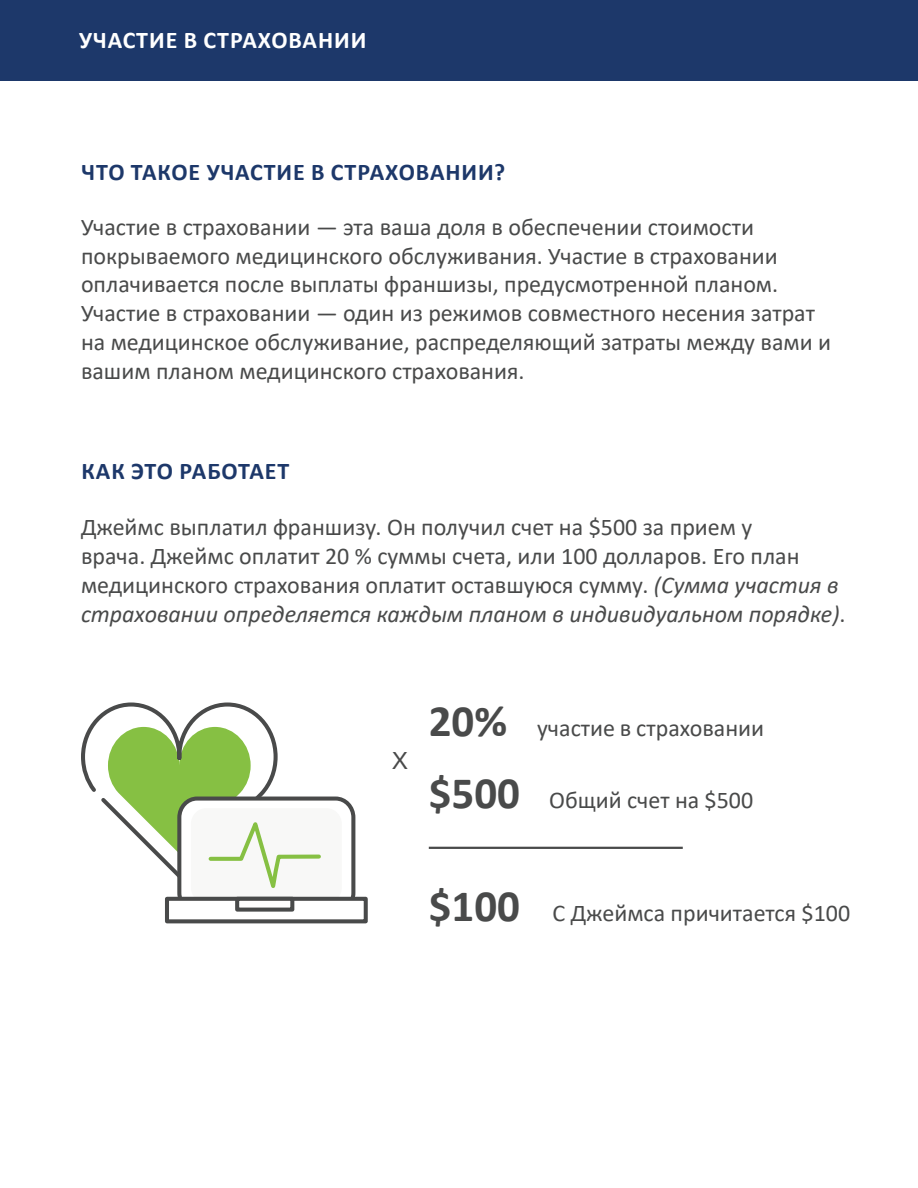
<style>
.page{position:relative;width:918px;height:1188px;background:#fff}
.page>*{position:absolute;margin:0;border:0;box-sizing:border-box;transform-origin:0 0}
.t1{font:700 45px "Calibri";color:#494a4a}
.t2{font:24px/28.8px "Calibri";color:#494a4a}
.t3{font:700 24px "Calibri";letter-spacing:.04em;color:#1d386a}
.t4{font:700 24px "Calibri";letter-spacing:.04em;color:#fff}
.t5{font:24px "Avenir LT Std";color:#494a4a}
.s1{font-style:italic}
</style>
<div class="page">
<div style="left:0;top:0;width:918px;height:81px;background:#1d386a"></div>
<div style="left:177px;top:797px;width:178px;height:117px;border:4px solid #494a4a;border-radius:18px"></div>
<div style="left:191px;top:808px;width:151px;height:95px;background:#f8f8f7;border-radius:16px"></div>
<svg style="left:81px;top:702px;width:242px;height:222px"></svg>
<div style="left:165px;top:897px;width:203px;height:26px;background:#fff;border:4px solid #494a4a"></div>
<div style="left:235px;top:897px;width:59px;height:15px;background:#fff;border:4px solid #494a4a"></div>
<hr style="left:429px;top:847px;width:254px;height:2px;background:#494a4a">
<p class="t4" style="left:79px;top:23px;width:289px">УЧАСТИЕ В СТРАХОВАНИИ</p>
<p class="t3" style="left:81px;top:155px;width:425px">ЧТО ТАКОЕ УЧАСТИЕ В СТРАХОВАНИИ?</p>
<p class="t2" style="left:81px;top:212px;width:752px">Участие в страховании — эта ваша доля в обеспечении стоимости покрываемого медицинского обслуживания. Участие в страховании оплачивается после выплаты франшизы, предусмотренной планом.<br>Участие в страховании — один из режимов совместного несения затрат на медицинское обслуживание, распределяющий затраты между вами и вашим планом медицинского страхования.</p>
<p class="t3" style="left:81px;top:454px;width:209px">КАК ЭТО РАБОТАЕТ</p>
<p class="t2" style="left:81px;top:512px;width:766px">Джеймс выплатил франшизу. Он получил счет на $500 за прием у<br>врача. Джеймс оплатит 20 % суммы счета, или 100 долларов. Его план медицинского страхования оплатит оставшуюся сумму. <span class="s1">(Сумма участия в страховании определяется каждым планом в индивидуальном порядке)</span>.</p>
<p class="t5" style="left:392px;top:747px;width:17px">X</p>
<p class="t1" style="left:429px;top:689px;width:80px">20%</p>
<p class="t1" style="left:429px;top:761px;width:93px">$500</p>
<p class="t2" style="left:537px;top:713px;width:229px">участие в страховании</p>
<p class="t2" style="left:549px;top:785px;width:206px">Общий счет на $500</p>
<p class="t1" style="left:429px;top:875px;width:93px">$100</p>
<p class="t2" style="left:552px;top:898px;width:299px">С Джеймса причитается $100</p>
</div>
